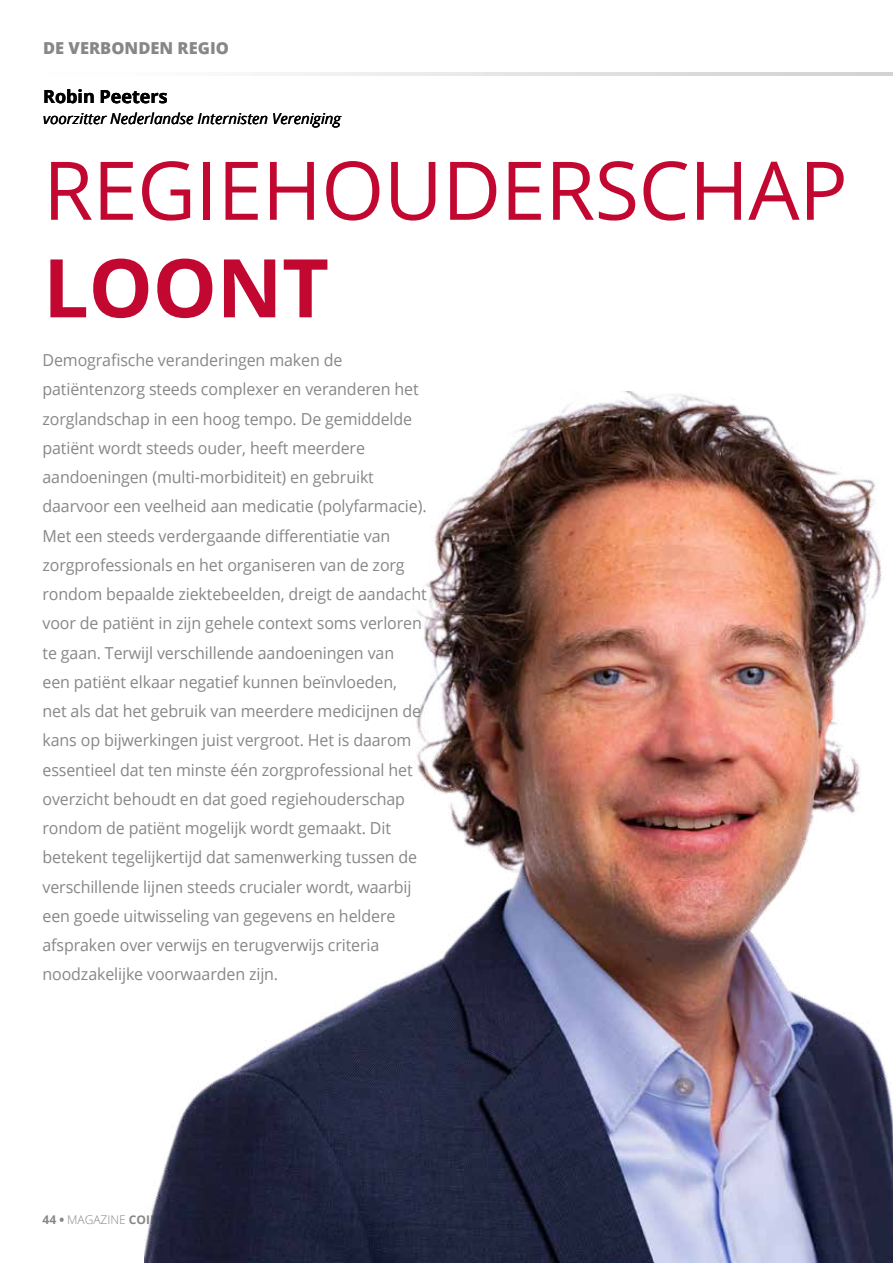
<style>
.page{position:relative;width:893px;height:1263px;background:#fff}
.page>*{position:absolute;margin:0;border:0;box-sizing:border-box;transform-origin:0 0}
.t1{font:81px "Open Sans";letter-spacing:-.005em;color:#c20831}
.t2{font:700 81px "Open Sans";letter-spacing:-.005em;color:#c20831}
.t3{font:700 18px "Open Sans";color:#000}
.t4{font:16.5px/29.2px "Open Sans";letter-spacing:-.01em;color:#878787}
.t5{font:800 16.5px "Open Sans";color:#878787}
.t6{font:italic 15px "Open Sans";color:#000}
.t7{font:700 12px "Open Sans";color:#878787}
.s1{font-weight:800}
.s2{font-weight:300}
</style>
<div class="page">
<img style="left:145px;top:392px;width:748px;height:871px">
<svg style="left:284px;top:72px;width:609px;height:3px;background:#e1e1e1"></svg>
<p class="t5" style="left:43px;top:35px;width:187px">DE VERBONDEN REGIO</p>
<p class="t3" style="left:43px;top:84px;width:126px">Robin Peeters</p>
<p class="t6" style="left:43px;top:108px;width:299px">voorzitter Nederlandse Internisten Vereniging</p>
<h1 class="t1" style="left:43px;top:135px;width:806px">REGIEHOUDERSCHAP</h1>
<h1 class="t2" style="left:43px;top:231px;width:287px">LOONT</h1>
<p class="t4" style="left:43px;top:345px;width:386px">Demografische veranderingen maken de patiëntenzorg steeds complexer en veranderen het zorglandschap in een hoog tempo. De gemiddelde patiënt wordt steeds ouder, heeft meerdere aandoeningen (multi-morbiditeit) en gebruikt daarvoor een veelheid aan medicatie (polyfarmacie).<br>Met een steeds verdergaande differentiatie van zorgprofessionals en het organiseren van de zorg rondom bepaalde ziektebeelden, dreigt de aandacht voor de patiënt in zijn gehele context soms verloren te gaan. Terwijl verschillende aandoeningen van<br>een patiënt elkaar negatief kunnen beïnvloeden,<br>net als dat het gebruik van meerdere medicijnen de kans op bijwerkingen juist vergroot. Het is daarom essentieel dat ten minste één zorgprofessional het overzicht behoudt en dat goed regiehouderschap rondom de patiënt mogelijk wordt gemaakt. Dit betekent tegelijkertijd dat samenwerking tussen de verschillende lijnen steeds crucialer wordt, waarbij een goede uitwisseling van gegevens en heldere afspraken over verwijs en terugverwijs criteria noodzakelijke voorwaarden zijn.</p>
<p class="t7" style="left:43px;top:1211px;width:146px">44 <span class="s1">•</span> <span class="s2">MAGAZINE</span> COINCIDE</p>
</div>
